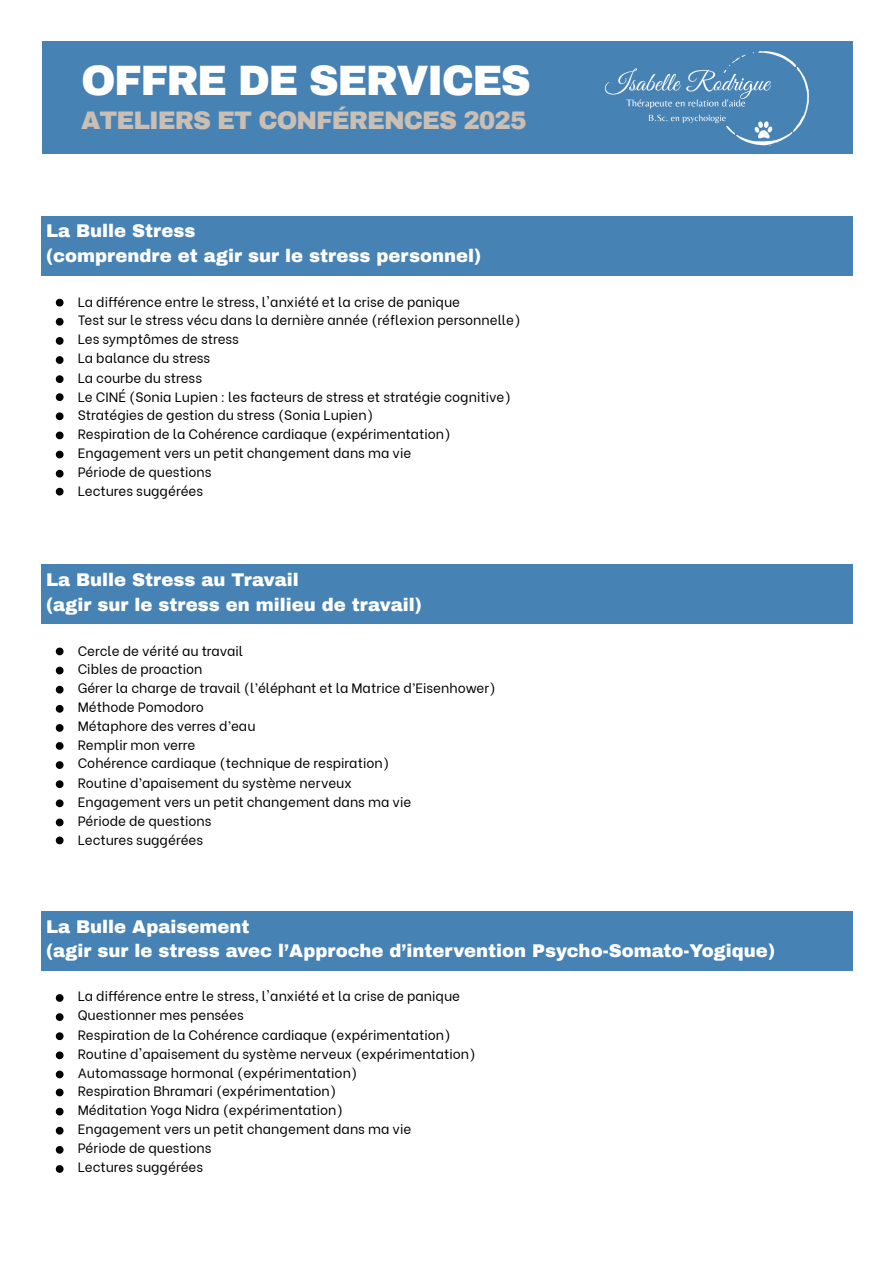
<style>
.page{position:relative;width:894px;height:1263px;background:#fff}
.page>*{position:absolute;margin:0;border:0;box-sizing:border-box;transform-origin:0 0}
.t1{font:900 41.55px "Archivo";letter-spacing:-.04em;color:#fff}
.t2{font:900 24.9px "Archivo";letter-spacing:-.04em;color:#cbbeb3}
.t3{font:900 18px/24.8px "Archivo";color:#fff}
.t4{font:13.5px "Be Vietnam";color:#000}
</style>
<div class="page">
<div style="left:42px;top:42px;width:810px;height:112px;background:#4682b4"></div>
<img style="left:604px;top:51px;width:205px;height:95px">
<div style="left:42px;top:216px;width:810px;height:60px;background:#4682b4"></div>
<svg style="left:56px;top:299px;width:7px;height:7px"></svg>
<svg style="left:56px;top:318px;width:7px;height:8px"></svg>
<svg style="left:56px;top:337px;width:7px;height:8px"></svg>
<svg style="left:56px;top:356px;width:7px;height:8px"></svg>
<svg style="left:56px;top:375px;width:7px;height:8px"></svg>
<svg style="left:56px;top:393px;width:7px;height:8px"></svg>
<svg style="left:56px;top:412px;width:7px;height:8px"></svg>
<svg style="left:56px;top:432px;width:7px;height:7px"></svg>
<svg style="left:56px;top:451px;width:7px;height:7px"></svg>
<svg style="left:56px;top:470px;width:7px;height:7px"></svg>
<svg style="left:56px;top:488px;width:7px;height:7px"></svg>
<div style="left:42px;top:565px;width:810px;height:59px;background:#4682b4"></div>
<svg style="left:56px;top:648px;width:7px;height:7px"></svg>
<svg style="left:56px;top:667px;width:7px;height:7px"></svg>
<svg style="left:56px;top:686px;width:7px;height:7px"></svg>
<svg style="left:56px;top:705px;width:7px;height:8px"></svg>
<svg style="left:56px;top:724px;width:7px;height:8px"></svg>
<svg style="left:56px;top:742px;width:7px;height:8px"></svg>
<svg style="left:56px;top:761px;width:7px;height:8px"></svg>
<svg style="left:56px;top:780px;width:7px;height:8px"></svg>
<svg style="left:56px;top:799px;width:7px;height:8px"></svg>
<svg style="left:56px;top:819px;width:7px;height:7px"></svg>
<svg style="left:56px;top:837px;width:7px;height:7px"></svg>
<div style="left:42px;top:911px;width:810px;height:60px;background:#4682b4"></div>
<svg style="left:56px;top:994px;width:7px;height:8px"></svg>
<svg style="left:56px;top:1013px;width:7px;height:8px"></svg>
<svg style="left:56px;top:1032px;width:7px;height:8px"></svg>
<svg style="left:56px;top:1051px;width:7px;height:8px"></svg>
<svg style="left:56px;top:1071px;width:7px;height:7px"></svg>
<svg style="left:56px;top:1089px;width:7px;height:7px"></svg>
<svg style="left:56px;top:1108px;width:7px;height:7px"></svg>
<svg style="left:56px;top:1127px;width:7px;height:7px"></svg>
<svg style="left:56px;top:1146px;width:7px;height:8px"></svg>
<svg style="left:56px;top:1165px;width:7px;height:8px"></svg>
<p class="t1" style="left:81px;top:58px;width:451px">OFFRE DE SERVICES</p>
<p class="t2" style="left:81px;top:107px;width:447px">ATELIERS ET CONFÉRENCES 2025</p>
<p class="t3" style="left:46px;top:219px;width:436px">La Bulle Stress<br>(comprendre et agir sur le stress personnel)</p>
<p class="t4" style="left:78px;top:291px;width:384px">La différence entre le stress, l'anxiété et la crise de panique</p>
<p class="t4" style="left:78px;top:309px;width:444px">Test sur le stress vécu dans la dernière année (réflexion personnelle)</p>
<p class="t4" style="left:78px;top:328px;width:163px">Les symptômes de stress</p>
<p class="t4" style="left:78px;top:347px;width:134px">La balance du stress</p>
<p class="t4" style="left:78px;top:366px;width:126px">La courbe du stress</p>
<p class="t4" style="left:78px;top:385px;width:434px">Le CINÉ (Sonia Lupien : les facteurs de stress et stratégie cognitive)</p>
<p class="t4" style="left:78px;top:403px;width:297px">Stratégies de gestion du stress (Sonia Lupien)</p>
<p class="t4" style="left:78px;top:423px;width:374px">Respiration de la Cohérence cardiaque (expérimentation)</p>
<p class="t4" style="left:78px;top:442px;width:335px">Engagement vers un petit changement dans ma vie</p>
<p class="t4" style="left:78px;top:461px;width:135px">Période de questions</p>
<p class="t4" style="left:78px;top:480px;width:127px">Lectures suggérées</p>
<p class="t3" style="left:46px;top:568px;width:377px">La Bulle Stress au Travail<br>(agir sur le stress en milieu de travail)</p>
<p class="t4" style="left:78px;top:640px;width:167px">Cercle de vérité au travail</p>
<p class="t4" style="left:78px;top:658px;width:126px">Cibles de proaction</p>
<p class="t4" style="left:78px;top:677px;width:419px">Gérer la charge de travail (l’éléphant et la Matrice d’Eisenhower)</p>
<p class="t4" style="left:78px;top:696px;width:128px">Méthode Pomodoro</p>
<p class="t4" style="left:78px;top:715px;width:179px">Métaphore des verres d’eau</p>
<p class="t4" style="left:78px;top:734px;width:119px">Remplir mon verre</p>
<p class="t4" style="left:78px;top:752px;width:313px">Cohérence cardiaque (technique de respiration)</p>
<p class="t4" style="left:78px;top:771px;width:275px">Routine d’apaisement du système nerveux</p>
<p class="t4" style="left:78px;top:790px;width:335px">Engagement vers un petit changement dans ma vie</p>
<p class="t4" style="left:78px;top:810px;width:135px">Période de questions</p>
<p class="t4" style="left:78px;top:829px;width:127px">Lectures suggérées</p>
<p class="t3" style="left:46px;top:914px;width:730px">La Bulle Apaisement<br>(agir sur le stress avec l’Approche d’intervention Psycho-Somato-Yogique)</p>
<p class="t4" style="left:78px;top:985px;width:384px">La différence entre le stress, l'anxiété et la crise de panique</p>
<p class="t4" style="left:78px;top:1004px;width:167px">Questionner mes pensées</p>
<p class="t4" style="left:78px;top:1023px;width:374px">Respiration de la Cohérence cardiaque (expérimentation)</p>
<p class="t4" style="left:78px;top:1042px;width:399px">Routine d'apaisement du système nerveux (expérimentation)</p>
<p class="t4" style="left:78px;top:1062px;width:281px">Automassage hormonal (expérimentation)</p>
<p class="t4" style="left:78px;top:1080px;width:260px">Respiration Bhramari (expérimentation)</p>
<p class="t4" style="left:78px;top:1099px;width:267px">Méditation Yoga Nidra (expérimentation)</p>
<p class="t4" style="left:78px;top:1118px;width:335px">Engagement vers un petit changement dans ma vie</p>
<p class="t4" style="left:78px;top:1137px;width:135px">Période de questions</p>
<p class="t4" style="left:78px;top:1156px;width:127px">Lectures suggérées</p>
</div>
